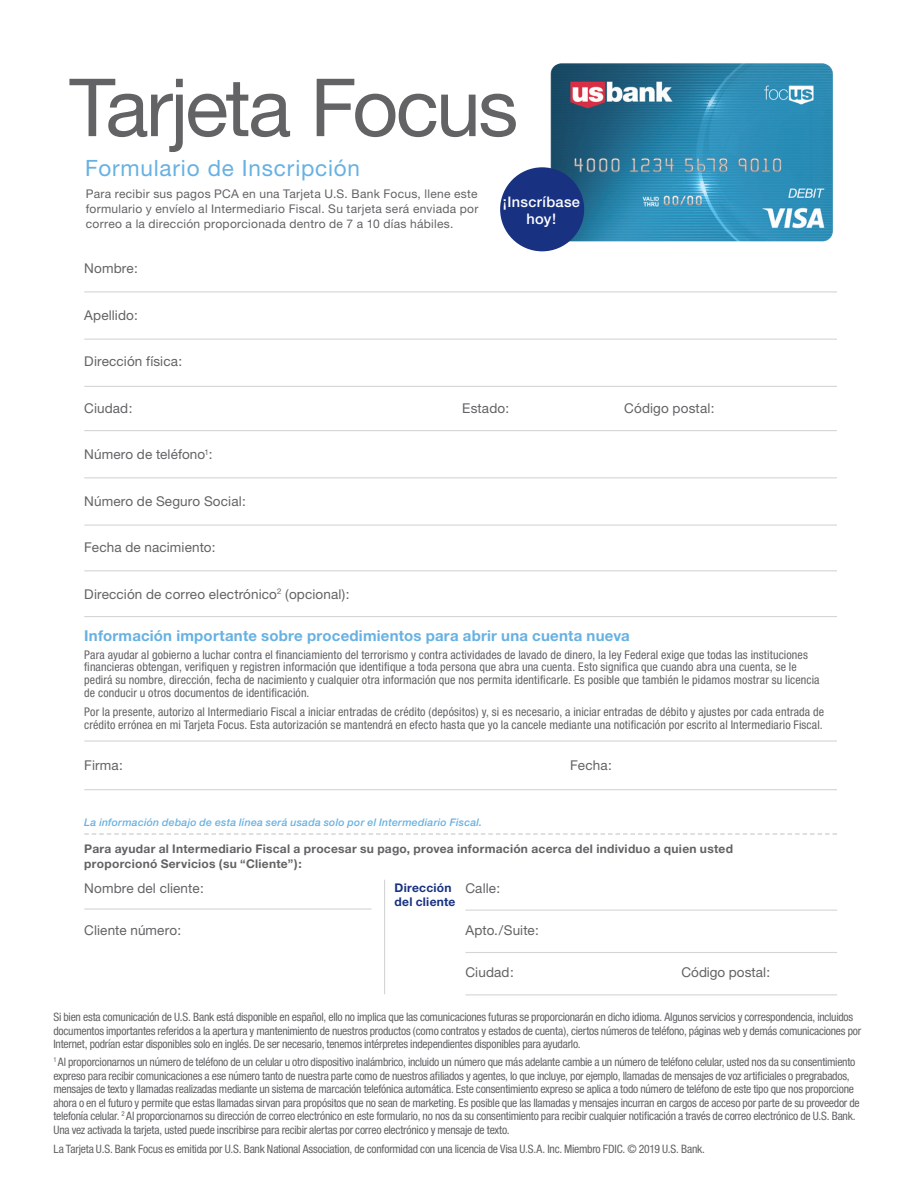
<style>
.page{position:relative;width:918px;height:1188px;background:#fff}
.page>*{position:absolute;margin:0;border:0;box-sizing:border-box;transform-origin:0 0}
.t1{font:80.25px "Helvetica Neue";letter-spacing:-.035em;color:#636366}
.t2{font:22.5px "Helvetica Neue";letter-spacing:.035em;color:#67b1e2}
.t3{font:700 15px "Helvetica Neue";letter-spacing:.015em;color:#67b1e2}
.t4{font:500 14.55px/16.5px "Helvetica Neue";letter-spacing:.02em;color:#fff;text-align:center}
.t5{font:13.5px "Helvetica Neue";letter-spacing:.01em;color:#636366}
.t6{font:condensed 12px/12.8px "Helvetica Neue";letter-spacing:.01em;color:#636366}
.t7{font:12px/15px "Helvetica Neue";letter-spacing:.02em;color:#636366;text-align:justify}
.t8{font:700 12px/15px "Helvetica Neue";letter-spacing:.025em;color:#636366}
.t9{font:700 12px/13.5px "Helvetica Neue";letter-spacing:.02em;color:#183181}
.t10{font:condensed 11.7px/13.5px "Helvetica Neue";letter-spacing:-.02em;color:#636366}
.t11{font:italic 500 10.5px "Helvetica Neue";letter-spacing:.025em;color:#67b1e2}
</style>
<div class="page">
<hr style="left:84px;top:291px;width:753px;height:1px;background:#d4d5d7">
<hr style="left:84px;top:339px;width:753px;height:1px;background:#d4d5d7">
<hr style="left:84px;top:386px;width:753px;height:1px;background:#d4d5d7">
<hr style="left:84px;top:430px;width:753px;height:1px;background:#d4d5d7">
<hr style="left:84px;top:477px;width:753px;height:1px;background:#d4d5d7">
<hr style="left:84px;top:525px;width:753px;height:1px;background:#d4d5d7">
<hr style="left:84px;top:570px;width:753px;height:1px;background:#d4d5d7">
<hr style="left:84px;top:616px;width:753px;height:1px;background:#d4d5d7">
<hr style="left:84px;top:789px;width:753px;height:1px;background:#d4d5d7">
<svg style="left:84px;top:833px;width:753px;height:2px"></svg>
<hr style="left:84px;top:740px;width:753px;height:2px;background:#d4d5d7">
<img style="left:548px;top:63px;width:285px;height:187px">
<div style="left:500px;top:167px;width:84px;height:84px;background:#183181;border-radius:50%"></div>
<hr style="left:84px;top:908px;width:288px;height:2px;background:#d4d5d7">
<hr style="left:384px;top:880px;width:1px;height:114px;background:#d4d5d7">
<hr style="left:465px;top:952px;width:372px;height:1px;background:#d4d5d7">
<hr style="left:465px;top:910px;width:372px;height:1px;background:#d4d5d7">
<hr style="left:465px;top:994px;width:372px;height:1px;background:#d4d5d7">
<h1 class="t1" style="left:69px;top:60px;width:450px">Tarjeta Focus</h1>
<h2 class="t2" style="left:85px;top:155px;width:277px">Formulario de Inscripción</h2>
<p class="t7" style="left:86px;top:186px;width:394px">Para recibir sus pagos PCA en una Tarjeta U.S. Bank Focus, llene este formulario y envíelo al Intermediario Fiscal. Su tarjeta será enviada por correo a la dirección proporcionada dentro de 7 a 10 días hábiles.</p>
<p class="t4" style="left:503px;top:194px;width:79px">¡Inscríbase hoy!</p>
<p class="t5" style="left:84px;top:260px;width:55px">Nombre:</p>
<p class="t5" style="left:84px;top:307px;width:55px">Apellido:</p>
<p class="t5" style="left:84px;top:353px;width:100px">Dirección física:</p>
<p class="t5" style="left:84px;top:400px;width:50px">Ciudad:</p>
<p class="t5" style="left:462px;top:400px;width:49px">Estado:</p>
<p class="t5" style="left:624px;top:400px;width:92px">Código postal:</p>
<p class="t5" style="left:84px;top:446px;width:130px">Número de teléfono<sup>1</sup>:</p>
<p class="t5" style="left:84px;top:493px;width:163px">Número de Seguro Social:</p>
<p class="t5" style="left:84px;top:539px;width:133px">Fecha de nacimiento:</p>
<p class="t5" style="left:84px;top:586px;width:267px">Dirección de correo electrónico<sup>2</sup> (opcional):</p>
<p class="t3" style="left:84px;top:626px;width:547px">Información importante sobre procedimientos para abrir una cuenta nueva</p>
<p class="t6" style="left:84px;top:648px;width:737px">Para ayudar al gobierno a luchar contra el financiamiento del terrorismo y contra actividades de lavado de dinero, la ley Federal exige que todas las instituciones financieras obtengan, verifiquen y registren información que identifique a toda persona que abra una cuenta. Esto significa que cuando abra una cuenta, se le pedirá su nombre, dirección, fecha de nacimiento y cualquier otra información que nos permita identificarle. Es posible que también le pidamos mostrar su licencia de conducir u otros documentos de identificación.</p>
<p class="t6" style="left:84px;top:706px;width:741px">Por la presente, autorizo al Intermediario Fiscal a iniciar entradas de crédito (depósitos) y, si es necesario, a iniciar entradas de débito y ajustes por cada entrada de crédito errónea en mi Tarjeta Focus. Esta autorización se mantendrá en efecto hasta que yo la cancele mediante una notificación por escrito al Intermediario Fiscal.</p>
<p class="t5" style="left:84px;top:757px;width:40px">Firma:</p>
<p class="t5" style="left:570px;top:757px;width:43px">Fecha:</p>
<p class="t11" style="left:84px;top:817px;width:399px">La información debajo de esta línea será usada solo por el Intermediario Fiscal.</p>
<p class="t8" style="left:84px;top:841px;width:650px">Para ayudar al Intermediario Fiscal a procesar su pago, provea información acerca del individuo a quien usted proporcionó Servicios (su “Cliente”):</p>
<p class="t5" style="left:84px;top:881px;width:121px">Nombre del cliente:</p>
<p class="t5" style="left:84px;top:923px;width:98px">Cliente número:</p>
<p class="t9" style="left:395px;top:881px;width:62px">Dirección del cliente</p>
<p class="t5" style="left:465px;top:881px;width:36px">Calle:</p>
<p class="t5" style="left:465px;top:923px;width:75px">Apto./Suite:</p>
<p class="t5" style="left:465px;top:965px;width:50px">Ciudad:</p>
<p class="t5" style="left:681px;top:965px;width:90px">Código postal:</p>
<p class="t10" style="left:53px;top:1010px;width:809px">Si bien esta comunicación de U.S. Bank está disponible en español, ello no implica que las comunicaciones futuras se proporcionarán en dicho idioma. Algunos servicios y correspondencia, incluidos documentos importantes referidos a la apertura y mantenimiento de nuestros productos (como contratos y estados de cuenta), ciertos números de teléfono, páginas web y demás comunicaciones por<br>Internet, podrían estar disponibles solo en inglés. De ser necesario, tenemos intérpretes independientes disponibles para ayudarlo.</p>
<p class="t10" style="left:53px;top:1055px;width:808px"><sup>1</sup> Al proporcionarnos un número de teléfono de un celular u otro dispositivo inalámbrico, incluido un número que más adelante cambie a un número de teléfono celular, usted nos da su consentimiento expreso para recibir comunicaciones a ese número tanto de nuestra parte como de nuestros afiliados y agentes, lo que incluye, por ejemplo, llamadas de mensajes de voz artificiales o pregrabados, mensajes de texto y llamadas realizadas mediante un sistema de marcación telefónica automática. Este consentimiento expreso se aplica a todo número de teléfono de este tipo que nos proporcione ahora o en el futuro y permite que estas llamadas sirvan para propósitos que no sean de marketing. Es posible que las llamadas y mensajes incurran en cargos de acceso por parte de su proveedor de telefonía celular. <sup>2</sup> Al proporcionarnos su dirección de correo electrónico en este formulario, no nos da su consentimiento para recibir cualquier notificación a través de correo electrónico de U.S. Bank.<br>Una vez activada la tarjeta, usted puede inscribirse para recibir alertas por correo electrónico y mensaje de texto.</p>
<p class="t10" style="left:53px;top:1142px;width:653px">La Tarjeta U.S. Bank Focus es emitida por U.S. Bank National Association, de conformidad con una licencia de Visa U.S.A. Inc. Miembro FDIC. © 2019 U.S. Bank.</p>
</div>
